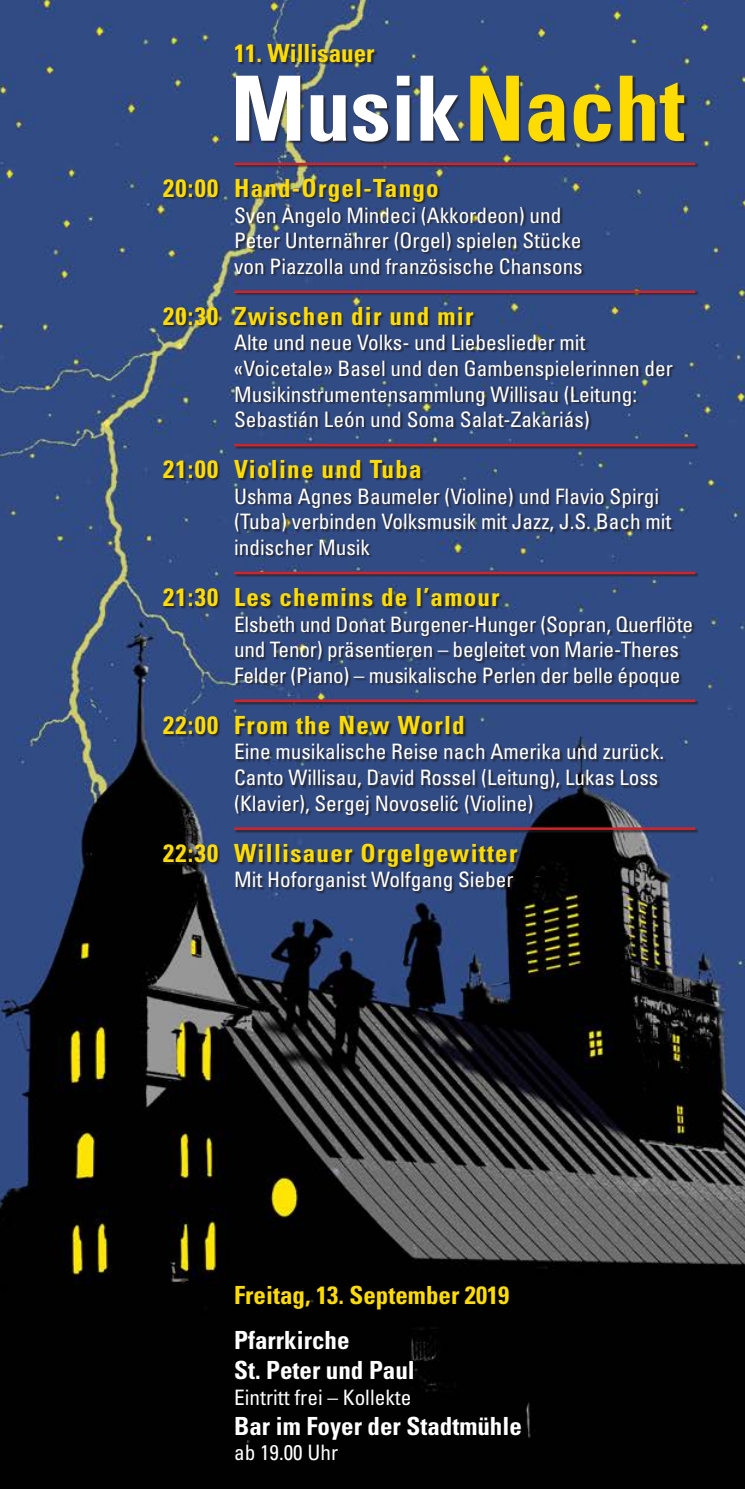
<style>
.page{position:relative;width:745px;height:1489px;background:#fff}
.page>*{position:absolute;margin:0;border:0;box-sizing:border-box;transform-origin:0 0}
.t1{font:700 condensed 90px "Univers";color:#fff}
.titel_vorne{font:700 condensed 25px "Univers";letter-spacing:.05em;color:#ffdc01}
.text_vorne{font:700 condensed 25px "Univers";color:#fff}
.text_vorne-2{font:700 condensed 25px "Univers";color:#ffdc01}
.titel_vorne-2{font:700 condensed 25px "Univers";color:#ffdc01}
.text_vorne-3{font:condensed 21.25px/25.5px "Univers";color:#fff}
.s1{color:#ffdc01}
</style>
<div class="page">
<img style="left:0;top:0;width:744px;height:1488px">
<div style="left:163px;top:163px;width:535px;height:730px;background:#231f20;opacity:.75"></div>
<hr style="left:234px;top:163px;width:460px;height:2px;background:#d1232a">
<hr style="left:234px;top:290px;width:460px;height:3px;background:#d1232a">
<hr style="left:234px;top:444px;width:460px;height:2px;background:#d1232a">
<hr style="left:234px;top:571px;width:460px;height:3px;background:#d1232a">
<hr style="left:234px;top:699px;width:460px;height:3px;background:#d1232a">
<hr style="left:234px;top:827px;width:460px;height:2px;background:#d1232a">
<div style="left:235px;top:45px;width:142px;height:21px;background:#231f20;opacity:.75"></div>
<div style="left:237px;top:77px;width:450px;height:67px;background:#231f20;opacity:.75"></div>
<p class="titel_vorne-2" style="left:234px;top:38px;width:142px">11. Willisauer</p>
<p class="t1" style="left:230px;top:53px;width:455px">Musik<span class="s1">Nacht</span></p>
<p class="titel_vorne" style="left:163px;top:173px;width:277px">20:00 Hand-Orgel-Tango</p>
<p class="text_vorne-3" style="left:234px;top:202px;width:350px">Sven Angelo Mindeci (Akkordeon) und<br>Peter Unternährer (Orgel) spielen Stücke von Piazzolla und französische Chansons</p>
<p class="titel_vorne" style="left:163px;top:301px;width:311px">20:30 Zwischen dir und mir</p>
<p class="text_vorne-3" style="left:234px;top:330px;width:440px">Alte und neue Volks- und Liebeslieder mit «Voicetale» Basel und den Gambenspielerinnen der<br>Musikinstrumentensammlung Willisau (Leitung:</p>
<p class="text_vorne-3" style="left:234px;top:406px;width:357px">Sebastián León und Soma Salat-Zakariás)</p>
<p class="titel_vorne" style="left:163px;top:454px;width:260px">21:00 Violine und Tuba</p>
<p class="text_vorne-3" style="left:234px;top:483px;width:438px">Ushma Agnes Baumeler (Violine) und Flavio Spirgi (Tuba) verbinden Volksmusik mit Jazz, J.S. Bach mit indischer Musik</p>
<p class="titel_vorne" style="left:163px;top:582px;width:337px">21:30 Les chemins de l’amour</p>
<p class="text_vorne-3" style="left:234px;top:611px;width:460px">Elsbeth und Donat Burgener-Hunger (Sopran, Querflöte und Tenor) präsentieren – begleitet von Marie-Theres<br>Felder (Piano) – musikalische Perlen der belle époque</p>
<p class="titel_vorne" style="left:163px;top:709px;width:303px">22:00 From the New World</p>
<p class="text_vorne-3" style="left:234px;top:738px;width:431px">Eine musikalische Reise nach Amerika und zurück.<br>Canto Willisau, David Rossel (Leitung), Lukas Loss (Klavier), Sergej Novoseli´c (Violine)</p>
<p class="titel_vorne" style="left:163px;top:837px;width:355px">22:30 Willisauer Orgelgewitter</p>
<p class="text_vorne-3" style="left:234px;top:866px;width:281px">Mit Hoforganist Wolfgang Sieber</p>
<p class="text_vorne-2" style="left:234px;top:1279px;width:276px">Freitag, 13. September 2019</p>
<p class="text_vorne" style="left:234px;top:1324px;width:117px">Pfarrkirche</p>
<p class="text_vorne" style="left:234px;top:1354px;width:182px">St. Peter und Paul</p>
<p class="text_vorne-3" style="left:234px;top:1383px;width:179px">Eintritt frei – Kollekte</p>
<p class="text_vorne" style="left:234px;top:1410px;width:289px">Bar im Foyer der Stadtmühle</p>
<p class="text_vorne-3" style="left:234px;top:1439px;width:105px">ab 19.00 Uhr</p>
</div>
